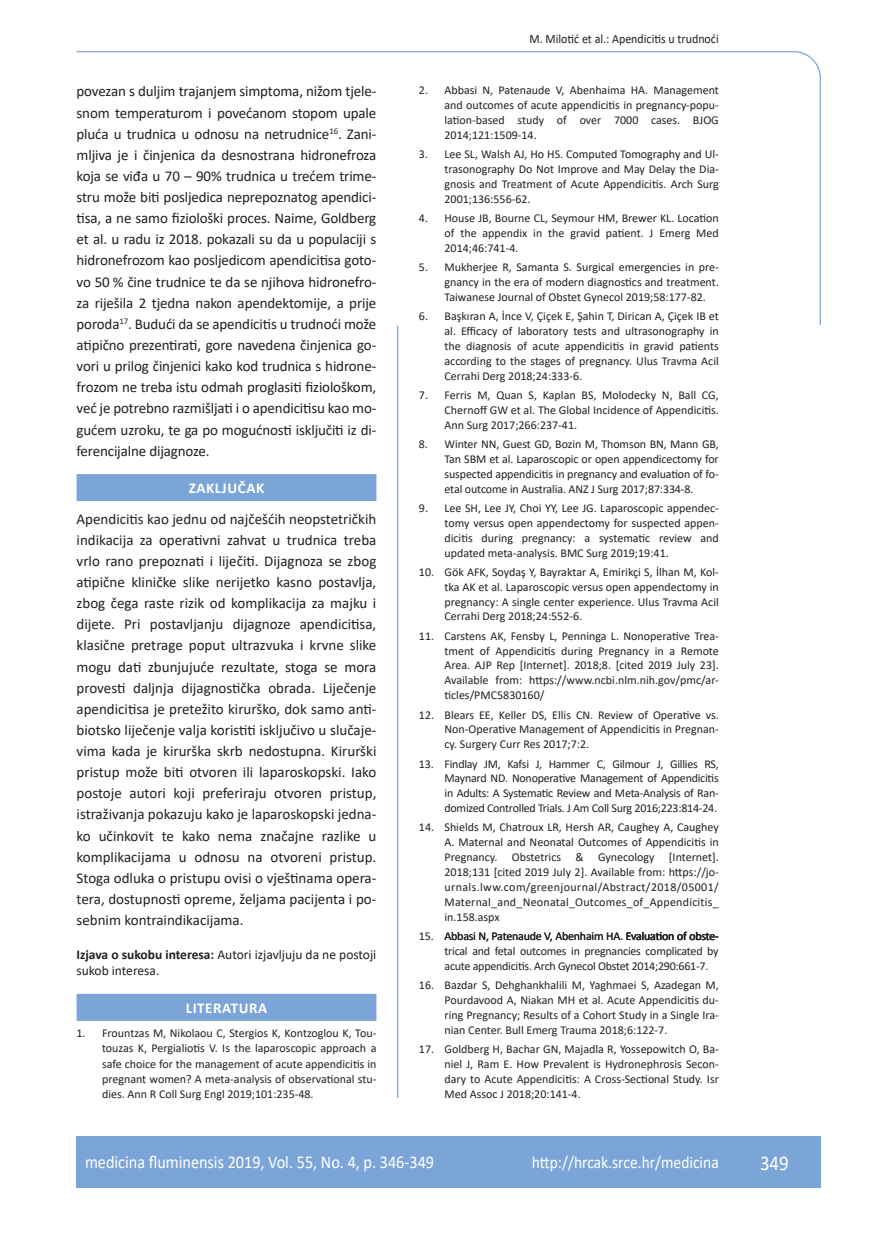
<style>
.page{position:relative;width:872px;height:1234px;background:#fff}
.page>*{position:absolute;margin:0;border:0;box-sizing:border-box;transform-origin:0 0}
.t1{font:21px "Calibri";color:#fff;scale:.9 1}
.t2{font:18px "Calibri";color:#fff;scale:.9 1}
.t3{font:17.25px "Calibri";color:#fff;scale:.9 1}
.osnovni_tekst{font:15px/21.1px "Calibri";letter-spacing:-.01em;color:#231f20;text-align:justify}
.naslov_ruler{font:700 15px "Calibri";letter-spacing:.04em;color:#fff}
.izjava{font:13.5px/16.6px "Calibri";color:#231f20}
.glava{font:12.75px "Calibri";color:#231f20;scale:.94 1}
.literatura{font:12px/14.9px "Calibri";color:#231f20;text-align:justify}
.s1{font-weight:700}
</style>
<div class="page">
<svg style="left:76px;top:51px;width:745px;height:275px"></svg>
<hr style="left:397px;top:325px;width:1px;height:772px;background:#7ca5d7">
<div style="left:77px;top:1135px;width:744px;height:51px;background:#7ca5d7"></div>
<div style="left:77px;top:474px;width:299px;height:27px;background:#7ca5d7"></div>
<div style="left:77px;top:993px;width:299px;height:27px;background:#7ca5d7"></div>
<p class="osnovni_tekst" style="left:77px;top:80px;width:301px">povezan s duljim trajanjem simptoma, nižom tjele&shy;snom temperaturom i povećanom stopom upale pluća u trudnica u odnosu na netrudnice<sup>16</sup>. Zani&shy;mljiva je i činjenica da desnostrana hidronefroza koja se viđa u 70 – 90% trudnica u trećem trime&shy;stru može biti posljedica neprepoznatog apendici&shy;tisa, a ne samo fiziološki proces. Naime, Goldberg et al. u radu iz 2018. pokazali su da u populaciji s hidronefrozom kao posljedicom apendicitisa goto&shy;vo 50 % čine trudnice te da se njihova hidronefro&shy;za riješila 2 tjedna nakon apendektomije, a prije poroda<sup>17</sup>. Budući da se apendicitis u trudnoći može atipično prezentirati, gore navedena činjenica go&shy;vori u prilog činjenici kako kod trudnica s hidrone&shy;frozom ne treba istu odmah proglasiti fiziološkom, već je potrebno razmišljati i o apendicitisu kao mo&shy;gućem uzroku, te ga po mogućnosti isključiti iz di&shy;ferencijalne dijagnoze.</p>
<p class="naslov_ruler" style="left:189px;top:477px;width:77px">ZAKLJUČAK</p>
<p class="osnovni_tekst" style="left:77px;top:507px;width:301px">Apendicitis kao jednu od najčešćih neopstetričkih indikacija za operativni zahvat u trudnica treba vrlo rano prepoznati i liječiti. Dijagnoza se zbog atipične kliničke slike nerijetko kasno postavlja, zbog čega raste rizik od komplikacija za majku i dijete. Pri postavljanju dijagnoze apendicitisa, klasične pretrage poput ultrazvuka i krvne slike mogu dati zbunjujuće rezultate, stoga se mora provesti daljnja dijagnostička obrada. Liječenje apendicitisa je pretežito kirurško, dok samo anti&shy;biotsko liječenje valja koristiti isključivo u slučaje&shy;vima kada je kirurška skrb nedostupna. Kirurški pristup može biti otvoren ili laparoskopski. Iako postoje autori koji preferiraju otvoren pristup, istraživanja pokazuju kako je laparoskopski jedna&shy;ko učinkovit te kako nema značajne razlike u komplikacijama u odnosu na otvoreni pristup.<br>Stoga odluka o pristupu ovisi o vještinama opera&shy;tera, dostupnosti opreme, željama pacijenta i po&shy;sebnim kontraindikacijama.</p>
<p class="izjava" style="left:77px;top:945px;width:301px"><span class="s1">Izjava o sukobu interesa:</span> Autori izjavljuju da ne postoji sukob interesa.</p>
<p class="naslov_ruler" style="left:186px;top:996px;width:83px">LITERATURA</p>
<p class="literatura" style="left:102px;top:1025px;width:276px;text-indent:-26px">1. Frountzas M, Nikolaou C, Stergios K, Kontzoglou K, Tou&shy;touzas K, Pergialiotis V. Is the laparoscopic approach a safe choice for the management of acute appendicitis in pregnant women? A meta-analysis of observational stu&shy;dies. Ann R Coll Surg Engl 2019;101:235-48.</p>
<p class="glava" style="left:529px;top:29px;width:203px">M. Milotić et al.: Apendicitis u trudnoći</p>
<p class="literatura" style="left:444px;top:82px;width:276px;text-indent:-26px">2. Abbasi N, Patenaude V, Abenhaima HA. Management and outcomes of acute appendicitis in pregnancy-popu&shy;lation-based study of over 7000 cases. BJOG 2014;121:1509-14.</p>
<p class="literatura" style="left:444px;top:146px;width:276px;text-indent:-26px">3. Lee SL, Walsh AJ, Ho HS. Computed Tomography and Ul&shy;trasonography Do Not Improve and May Delay the Dia&shy;gnosis and Treatment of Acute Appendicitis. Arch Surg 2001;136:556-62.</p>
<p class="literatura" style="left:444px;top:210px;width:276px;text-indent:-26px">4. House JB, Bourne CL, Seymour HM, Brewer KL. Location of the appendix in the gravid patient. J Emerg Med 2014;46:741-4.</p>
<p class="literatura" style="left:444px;top:259px;width:276px;text-indent:-26px">5. Mukherjee R, Samanta S. Surgical emergencies in pre&shy;gnancy in the era of modern diagnostics and treatment.<br>Taiwanese Journal of Obstet Gynecol 2019;58:177-82.</p>
<p class="literatura" style="left:444px;top:308px;width:276px;text-indent:-26px">6. Başkıran A, İnce V, Çiçek E, Şahin T, Dirican A, Çiçek IB et al. Efficacy of laboratory tests and ultrasonography in the diagnosis of acute appendicitis in gravid patients according to the stages of pregnancy. Ulus Travma Acil Cerrahi Derg 2018;24:333-6.</p>
<p class="literatura" style="left:444px;top:387px;width:276px;text-indent:-26px">7. Ferris M, Quan S, Kaplan BS, Molodecky N, Ball CG, Chernoff GW et al. The Global Incidence of Appendicitis.<br>Ann Surg 2017;266:237-41.</p>
<p class="literatura" style="left:444px;top:436px;width:276px;text-indent:-26px">8. Winter NN, Guest GD, Bozin M, Thomson BN, Mann GB, Tan SBM et al. Laparoscopic or open appendicectomy for suspected appendicitis in pregnancy and evaluation of fo&shy;etal outcome in Australia. ANZ J Surg 2017;87:334-8.</p>
<p class="literatura" style="left:444px;top:500px;width:276px;text-indent:-26px">9. Lee SH, Lee JY, Choi YY, Lee JG. Laparoscopic appendec&shy;tomy versus open appendectomy for suspected appen&shy;dicitis during pregnancy: a systematic review and updated meta-analysis. BMC Surg 2019;19:41.</p>
<p class="literatura" style="left:444px;top:564px;width:276px;text-indent:-26px">10. Gök AFK, Soydaş Y, Bayraktar A, Emirikçi S, İlhan M, Kol&shy;tka AK et al. Laparoscopic versus open appendectomy in pregnancy: A single center experience. Ulus Travma Acil Cerrahi Derg 2018;24:552-6.</p>
<p class="literatura" style="left:444px;top:627px;width:276px;text-indent:-26px">11. Carstens AK, Fensby L, Penninga L. Nonoperative Trea&shy;tment of Appendicitis during Pregnancy in a Remote Area. AJP Rep [Internet]. 2018;8. [cited 2019 July 23].<br>Available from: https://www.ncbi.nlm.nih.gov/pmc/ar&shy;ticles/PMC5830160/</p>
<p class="literatura" style="left:444px;top:706px;width:276px;text-indent:-26px">12. Blears EE, Keller DS, Ellis CN. Review of Operative vs.<br>Non-Operative Management of Appendicitis in Pregnan&shy;cy. Surgery Curr Res 2017;7:2.</p>
<p class="literatura" style="left:444px;top:755px;width:276px;text-indent:-26px">13. Findlay JM, Kafsi J, Hammer C, Gilmour J, Gillies RS, Maynard ND. Nonoperative Management of Appendicitis in Adults: A Systematic Review and Meta-Analysis of Ran&shy;domized Controlled Trials. J Am Coll Surg 2016;223:814-24.</p>
<p class="literatura" style="left:444px;top:819px;width:276px;text-indent:-26px">14. Shields M, Chatroux LR, Hersh AR, Caughey A, Caughey A. Maternal and Neonatal Outcomes of Appendicitis in Pregnancy. Obstetrics &amp; Gynecology [Internet].<br>2018;131 [cited 2019 July 2]. Available from: https://jo&shy;urnals.lww.com/greenjournal/Abstract/2018/05001/ Maternal_and_Neonatal_Outcomes_of_Appendicitis_ in.158.aspx</p>
<p class="literatura" style="left:444px;top:928px;width:276px;text-indent:-26px">15. Abbasi N, Patenaude V, Abenhaim HA. Evaluation of obste&shy;trical and fetal outcomes in pregnancies complicated by acute appendicitis. Arch Gynecol Obstet 2014;290:661-7.</p>
<p class="literatura" style="left:444px;top:977px;width:276px;text-indent:-26px">16. Bazdar S, Dehghankhalili M, Yaghmaei S, Azadegan M, Pourdavood A, Niakan MH et al. Acute Appendicitis du&shy;ring Pregnancy; Results of a Cohort Study in a Single Ira&shy;nian Center. Bull Emerg Trauma 2018;6:122-7.</p>
<p class="literatura" style="left:444px;top:1041px;width:276px;text-indent:-26px">17. Goldberg H, Bachar GN, Majadla R, Yossepowitch O, Ba&shy;niel J, Ram E. How Prevalent is Hydronephrosis Secon&shy;dary to Acute Appendicitis: A Cross-Sectional Study. Isr Med Assoc J 2018;20:141-4.</p>
<p class="t2" style="left:85px;top:1149px;width:389px">medicina fluminensis 2019, Vol. 55, No. 4, p. 346-349</p>
<p class="t3" style="left:532px;top:1150px;width:209px">http://hrcak.srce.hr/medicina</p>
<p class="t1" style="left:760px;top:1147px;width:33px">349</p>
</div>
